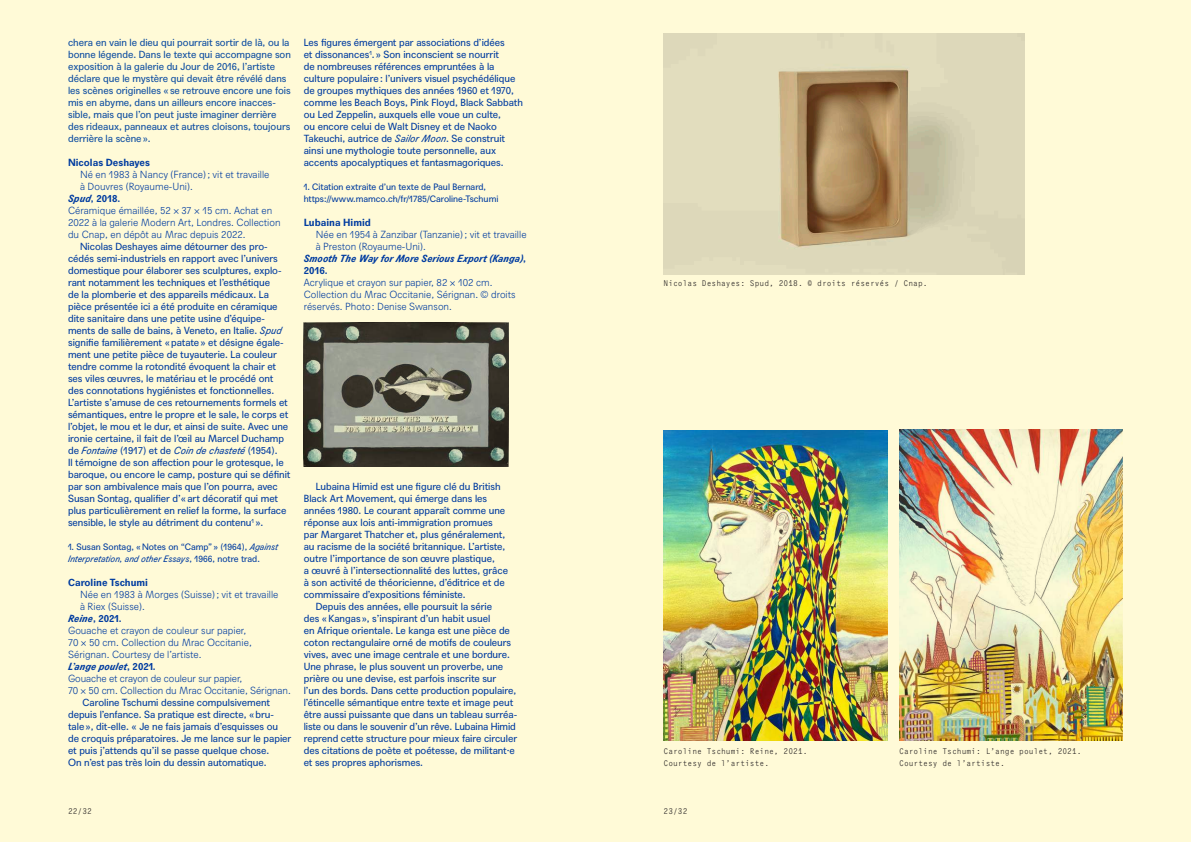
<style>
.page{position:relative;width:1191px;height:842px;background:#fff}
.page>*{position:absolute;margin:0;border:0;box-sizing:border-box;transform-origin:0 0}
.t1{font:10px/12px "Agipo";color:#003ca0}
.t2{font:300 10px/12px "Agipo";color:#003ca0}
.t3{font:10px/12px "Agipo";color:#0d4da1}
.t4{font:700 10px "Agipo";color:#003ca0}
.t5{font:italic 700 10px "Agipo";color:#003ca0}
.t6{font:9px/12px "Agipo";color:#003ca0}
.t7{font:8px/12px "Agipo Mono";color:#231f20}
.s1{font-style:italic}
.s2{font-style:normal}
</style>
<div class="page">
<img style="left:0;top:0;width:1191px;height:842px">
<p class="t3" style="left:68px;top:36px;width:224px">chera en vain le dieu qui pourrait sortir de là, ou la bonne légende. Dans le texte qui accompagne son exposition à la galerie du Jour de 2016, l’artiste déclare que le mystère qui devait être révélé dans les scènes originelles «se retrouve encore une fois mis en abyme, dans un ailleurs encore inacces&shy;sible, mais que l’on peut juste imaginer derrière des rideaux, panneaux et autres cloisons, toujours derrière la scène».</p>
<p class="t4" style="left:68px;top:155px;width:83px">Nicolas Deshayes</p>
<p class="t2" style="left:80px;top:168px;width:191px">Né en 1983 à Nancy (France); vit et travaille</p>
<p class="t2" style="left:80px;top:180px;width:114px">à Douvres (Royaume-Uni).</p>
<p class="t4" style="left:68px;top:191px;width:54px"><span class="s1">Spud</span>, 2018.</p>
<p class="t2" style="left:68px;top:204px;width:206px">Céramique émaillée, 52 × 37 × 15 cm. Achat en</p>
<p class="t2" style="left:68px;top:216px;width:214px">2022 à la galerie Modern Art, Londres. Collection</p>
<p class="t2" style="left:68px;top:228px;width:179px">du Cnap, en dépôt au Mrac depuis 2022.</p>
<p class="t1" style="left:68px;top:240px;width:224px;text-indent:12px">Nicolas Deshayes aime détourner des pro&shy;cédés semi-industriels en rapport avec l’univers domestique pour élaborer ses sculptures, explo&shy;rant notamment les techniques et l’esthétique<br>de la plomberie et des appareils médicaux. La pièce présentée ici a été produite en céramique dite sanitaire dans une petite usine d’équipe&shy;ments de salle de bains, à Veneto, en Italie. <span class="s1">Spud </span>signifie familièrement «patate» et désigne égale&shy;ment une petite pièce de tuyauterie. La couleur tendre comme la rotondité évoquent la chair et ses viles œuvres, le matériau et le procédé ont des connotations hygiénistes et fonctionnelles.<br>L’artiste s’amuse de ces retournements formels et sémantiques, entre le propre et le sale, le corps et l’objet, le mou et le dur, et ainsi de suite. Avec une ironie certaine, il fait de l’œil au Marcel Duchamp de <span class="s1">Fontaine</span> (1917) et de <span class="s1">Coin de chasteté</span> (1954).<br>Il témoigne de son affection pour le grotesque, le baroque, ou encore le camp, posture qui se définit par son ambivalence mais que l’on pourra, avec Susan Sontag, qualifier d’«art décoratif qui met plus particulièrement en relief la forme, la surface sensible, le style au détriment du contenu<sup>1</sup> ».</p>
<p class="t6" style="left:68px;top:540px;width:212px">1. Susan Sontag, «Notes on “Camp“» (1964), <span class="s1">Against<br>Interpretation, and other Essays</span>, 1966, notre trad.</p>
<p class="t4" style="left:68px;top:575px;width:81px">Caroline Tschumi</p>
<p class="t2" style="left:80px;top:588px;width:200px">Née en 1983 à Morges (Suisse); vit et travaille</p>
<p class="t2" style="left:80px;top:600px;width:66px">à Riex (Suisse).</p>
<p class="t4" style="left:68px;top:611px;width:55px"><span class="s1">Reine</span>, 2021.</p>
<p class="t2" style="left:68px;top:624px;width:180px">Gouache et crayon de couleur sur papier,</p>
<p class="t2" style="left:68px;top:636px;width:185px">70 × 50 cm. Collection du Mrac Occitanie,</p>
<p class="t2" style="left:68px;top:648px;width:135px">Sérignan. Courtesy de l’artiste.</p>
<p class="t5" style="left:68px;top:659px;width:89px">L’ange poulet<span class="s2">, 2021.</span></p>
<p class="t2" style="left:68px;top:672px;width:176px">Gouache et crayon de couleur sur papier,</p>
<p class="t2" style="left:68px;top:684px;width:224px">70 × 50 cm. Collection du Mrac Occitanie, Sérignan.</p>
<p class="t1" style="left:68px;top:696px;width:225px;text-indent:15px">Caroline Tschumi dessine compulsivement depuis l’enfance. Sa pratique est directe, «bru&shy;tale», dit-elle. « Je ne fais jamais d’esquisses ou de croquis préparatoires. Je me lance sur le papier et puis j’attends qu’il se passe quelque chose.<br>On n’est pas très loin du dessin automatique.</p>
<p class="t1" style="left:304px;top:36px;width:221px">Les figures émergent par associations d’idées<br>et dissonances<sup>1</sup>.» Son inconscient se nourrit<br>de nombreuses références empruntées à la culture populaire: l’univers visuel psychédélique de groupes mythiques des années 1960 et 1970, comme les Beach Boys, Pink Floyd, Black Sabbath ou Led Zeppelin, auxquels elle voue un culte,<br>ou encore celui de Walt Disney et de Naoko Takeuchi, autrice de <span class="s1">Sailor Moon</span>. Se construit ainsi une mythologie toute personnelle, aux accents apocalyptiques et fantasmagoriques.</p>
<p class="t6" style="left:304px;top:180px;width:196px">1. Citation extraite d’un texte de Paul Bernard, https://www.mamco.ch/fr/1785/Caroline-Tschumi</p>
<p class="t4" style="left:304px;top:215px;width:69px">Lubaina Himid</p>
<p class="t2" style="left:316px;top:228px;width:212px">Née en 1954 à Zanzibar (Tanzanie); vit et travaille</p>
<p class="t2" style="left:316px;top:240px;width:112px">à Preston (Royaume-Uni).</p>
<p class="t5" style="left:304px;top:251px;width:224px">Smooth The Way for More Serious Export (Kanga)<span class="s2">,</span></p>
<p class="t4" style="left:304px;top:263px;width:25px">2016.</p>
<p class="t2" style="left:304px;top:276px;width:213px">Acrylique et crayon sur papier, 82 × 102 cm.<br>Collection du Mrac Occitanie, Sérignan. © droits réservés. Photo: Denise Swanson.</p>
<p class="t1" style="left:316px;top:480px;width:186px">Lubaina Himid est une figure clé du British</p>
<p class="t1" style="left:304px;top:492px;width:185px">Black Art Movement, qui émerge dans les</p>
<p class="t1" style="left:304px;top:504px;width:203px">années 1980. Le courant apparaît comme une</p>
<p class="t1" style="left:304px;top:516px;width:190px">réponse aux lois anti-immigration promues</p>
<p class="t1" style="left:304px;top:528px;width:203px">par Margaret Thatcher et, plus généralement,</p>
<p class="t1" style="left:304px;top:540px;width:203px">au racisme de la société britannique. L’artiste,</p>
<p class="t1" style="left:304px;top:552px;width:192px">outre l’importance de son œuvre plastique,</p>
<p class="t1" style="left:304px;top:564px;width:206px">a œuvré à l’intersectionnalité des luttes, grâce</p>
<p class="t1" style="left:304px;top:576px;width:202px">à son activité de théoricienne, d’éditrice et de</p>
<p class="t1" style="left:304px;top:588px;width:163px">commissaire d’expositions féministe.</p>
<p class="t1" style="left:316px;top:600px;width:178px">Depuis des années, elle poursuit la série</p>
<p class="t1" style="left:304px;top:612px;width:188px">des «Kangas», s’inspirant d’un habit usuel</p>
<p class="t1" style="left:304px;top:624px;width:208px">en Afrique orientale. Le kanga est une pièce de</p>
<p class="t1" style="left:304px;top:636px;width:209px">coton rectangulaire orné de motifs de couleurs</p>
<p class="t1" style="left:304px;top:648px;width:208px">vives, avec une image centrale et une bordure.</p>
<p class="t1" style="left:304px;top:660px;width:201px">Une phrase, le plus souvent un proverbe, une</p>
<p class="t1" style="left:304px;top:672px;width:194px">prière ou une devise, est parfois inscrite sur</p>
<p class="t1" style="left:304px;top:684px;width:214px">l’un des bords. Dans cette production populaire,</p>
<p class="t1" style="left:304px;top:696px;width:211px">l’étincelle sémantique entre texte et image peut</p>
<p class="t1" style="left:304px;top:708px;width:215px">être aussi puissante que dans un tableau surréa-</p>
<p class="t1" style="left:304px;top:720px;width:214px">liste ou dans le souvenir d’un rêve. Lubaina Himid</p>
<p class="t1" style="left:304px;top:732px;width:215px">reprend cette structure pour mieux faire circuler</p>
<p class="t1" style="left:304px;top:744px;width:213px">des citations de poète et poétesse, de militant·e</p>
<p class="t1" style="left:304px;top:756px;width:121px">et ses propres aphorismes.</p>
<p class="t7" style="left:663px;top:277px;width:266px">Nicolas Deshayes: Spud, 2018. © droits réservés / Cnap.</p>
<p class="t7" style="left:663px;top:745px;width:146px">Caroline Tschumi: Reine, 2021.<br>Courtesy de l’artiste.</p>
<p class="t7" style="left:899px;top:745px;width:184px">Caroline Tschumi: L’ange poulet, 2021.<br>Courtesy de l’artiste.</p>
<p class="t7" style="left:68px;top:805px;width:26px">22/32</p>
<p class="t7" style="left:663px;top:805px;width:25px">23/32</p>
</div>
